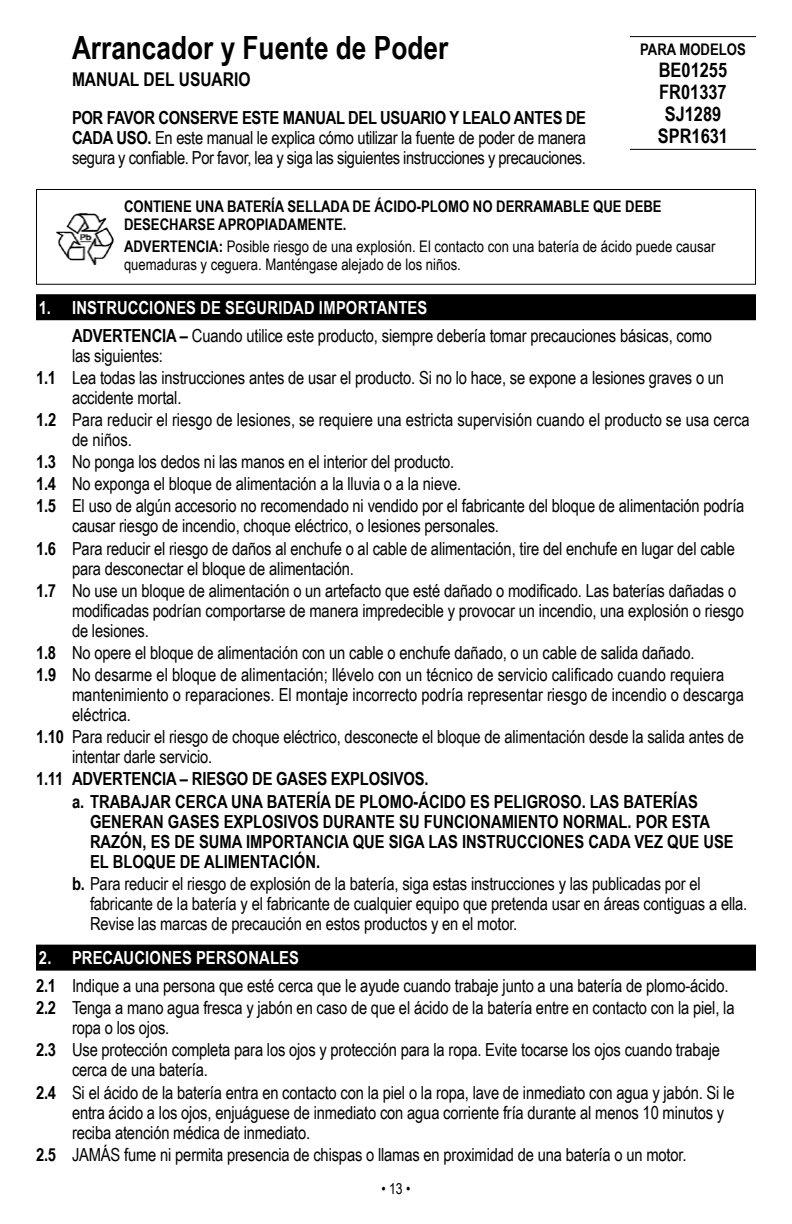
<style>
.page{position:relative;width:792px;height:1224px;background:#fff}
.page>*{position:absolute;margin:0;border:0;box-sizing:border-box;transform-origin:0 0}
.t1{font:700 32px "Arial Narrow";color:#000}
.t2{font:700 20px/22px "Arial Narrow";color:#000;text-align:center}
.t3{font:700 19px "Arial Narrow";color:#000}
.t4{font:18px/20px "Arial Narrow";letter-spacing:-.01em;color:#000}
.t5{font:700 18px/20px "Arial Narrow";color:#000}
.t6{font:16px/18px "Arial Narrow";color:#000}
.t7{font:700 16px/18px "Arial Narrow";color:#000}
.t8{font:15px "Arial Narrow";color:#000}
.s1{font-weight:700}
.s2{font-weight:700;color:#fff}
</style>
<div class="page">
<div style="left:36px;top:294px;width:720px;height:26px;background:#000"></div>
<img style="left:56px;top:213px;width:58px;height:51px">
<div style="left:36px;top:189px;width:720px;height:96px;border:1px solid #000"></div>
<div style="left:36px;top:945px;width:720px;height:26px;background:#000"></div>
<hr style="left:630px;top:36px;width:126px;height:1px;background:#000">
<hr style="left:630px;top:149px;width:126px;height:1px;background:#000">
<h1 class="t1" style="left:72px;top:24px;width:378px">Arrancador y Fuente de Poder</h1>
<p class="t3" style="left:72px;top:65px;width:180px">MANUAL DEL USUARIO</p>
<p class="t4" style="left:72px;top:107px;width:516px;text-align:justify"><span class="s1">POR FAVOR CONSERVE ESTE MANUAL DEL USUARIO Y LEALO ANTES DE CADA USO.</span> En este manual le explica cómo utilizar la fuente de poder de manera segura y confiable. Por favor, lea y siga las siguientes instrucciones y precauciones.</p>
<p class="t7" style="left:640px;top:40px;width:107px">PARA MODELOS</p>
<p class="t2" style="left:658px;top:58px;width:72px">BE01255<br>FR01337<br>SJ1289<br>SPR1631</p>
<p class="t7" style="left:124px;top:197px;width:539px">CONTIENE UNA BATERÍA SELLADA DE ÁCIDO-PLOMO NO DERRAMABLE QUE DEBE<br>DESECHARSE APROPIADAMENTE.</p>
<p class="t6" style="left:124px;top:237px;width:593px"><span class="s1">ADVERTENCIA:</span> Posible riesgo de una explosión. El contacto con una batería de ácido puede causar quemaduras y ceguera. Manténgase alejado de los niños.</p>
<p class="t4" style="left:72px;top:293px;width:642px;line-height:28px;text-indent:-33px"><span class="s2">1. INSTRUCCIONES DE SEGURIDAD IMPORTANTES<br></span><span class="s1">ADVERTENCIA –</span> Cuando utilice este producto, siempre debería tomar precauciones básicas, como</p>
<p class="t4" style="left:36px;top:344px;width:690px;line-height:22.2px;text-indent:36px">las siguientes:<br><span class="s1">1.1</span> Lea todas las instrucciones antes de usar el producto. Si no lo hace, se expone a lesiones graves o un</p>
<p class="t4" style="left:36px;top:386px;width:715px;line-height:22.2px;text-indent:36px">accidente mortal.<br><span class="s1">1.2</span> Para reducir el riesgo de lesiones, se requiere una estricta supervisión cuando el producto se usa cerca</p>
<p class="t4" style="left:36px;top:428px;width:710px;line-height:22.2px;text-indent:36px">de niños.<br><span class="s1">1.3</span> No ponga los dedos ni las manos en el interior del producto.<br><span class="s1">1.4</span> No exponga el bloque de alimentación a la lluvia o a la nieve.<br><span class="s1">1.5</span> El uso de algún accesorio no recomendado ni vendido por el fabricante del bloque de alimentación podría</p>
<p class="t4" style="left:36px;top:514px;width:700px;line-height:22.2px;text-indent:36px">causar riesgo de incendio, choque eléctrico, o lesiones personales.<br><span class="s1">1.6</span> Para reducir el riesgo de daños al enchufe o al cable de alimentación, tire del enchufe en lugar del cable</p>
<p class="t4" style="left:36px;top:557px;width:702px;line-height:22.2px;text-indent:36px">para desconectar el bloque de alimentación.<br><span class="s1">1.7</span> No use un bloque de alimentación o un artefacto que esté dañado o modificado. Las baterías dañadas o</p>
<p class="t4" style="left:72px;top:600px;width:674px">modificadas podrían comportarse de manera impredecible y provocar un incendio, una explosión o riesgo de lesiones.</p>
<p class="t4" style="left:36px;top:641px;width:690px;line-height:22.2px"><span class="s1">1.8</span> No opere el bloque de alimentación con un cable o enchufe dañado, o un cable de salida dañado.<br><span class="s1">1.9</span> No desarme el bloque de alimentación; llévelo con un técnico de servicio calificado cuando requiera</p>
<p class="t4" style="left:72px;top:684px;width:673px">mantenimiento o reparaciones. El montaje incorrecto podría representar riesgo de incendio o descarga eléctrica.</p>
<p class="t4" style="left:72px;top:726px;width:674px;text-indent:-36px"><span class="s1">1.10</span> Para reducir el riesgo de choque eléctrico, desconecte el bloque de alimentación desde la salida antes de intentar darle servicio.</p>
<p class="t5" style="left:72px;top:767px;width:627px;line-height:22.2px;text-indent:-36px">1.11 ADVERTENCIA – RIESGO DE GASES EXPLOSIVOS.<br>a. TRABAJAR CERCA UNA BATERÍA DE PLOMO-ÁCIDO ES PELIGROSO. LAS BATERÍAS</p>
<p class="t5" style="left:90px;top:810px;width:645px">GENERAN GASES EXPLOSIVOS DURANTE SU FUNCIONAMIENTO NORMAL. POR ESTA<br>RAZÓN, ES DE SUMA IMPORTANCIA QUE SIGA LAS INSTRUCCIONES CADA VEZ QUE USE<br>EL BLOQUE DE ALIMENTACIÓN.</p>
<p class="t4" style="left:90px;top:873px;width:659px;text-indent:-18px"><span class="s1">b.</span> Para reducir el riesgo de explosión de la batería, siga estas instrucciones y las publicadas por el fabricante de la batería y el fabricante de cualquier equipo que pretenda usar en áreas contiguas a ella.<br>Revise las marcas de precaución en estos productos y en el motor.</p>
<p class="t4" style="left:36px;top:943px;width:694px;line-height:28px"><span class="s2">2. PRECAUCIONES PERSONALES<br></span><span class="s1">2.1</span> Indique a una persona que esté cerca que le ayude cuando trabaje junto a una batería de plomo-ácido.</p>
<p class="t4" style="left:72px;top:997px;width:664px;text-indent:-36px"><span class="s1">2.2</span> Tenga a mano agua fresca y jabón en caso de que el ácido de la batería entre en contacto con la piel, la ropa o los ojos.</p>
<p class="t4" style="left:72px;top:1039px;width:650px;text-indent:-36px"><span class="s1">2.3</span> Use protección completa para los ojos y protección para la ropa. Evite tocarse los ojos cuando trabaje cerca de una batería.</p>
<p class="t4" style="left:72px;top:1082px;width:664px;text-indent:-36px"><span class="s1">2.4</span> Si el ácido de la batería entra en contacto con la piel o la ropa, lave de inmediato con agua y jabón. Si le entra ácido a los ojos, enjuáguese de inmediato con agua corriente fría durante al menos 10 minutos y reciba atención médica de inmediato.</p>
<p class="t4" style="left:36px;top:1144px;width:652px"><span class="s1">2.5</span> JAMÁS fume ni permita presencia de chispas o llamas en proximidad de una batería o un motor.</p>
<p class="t8" style="left:381px;top:1178px;width:31px">• 13 •</p>
</div>
